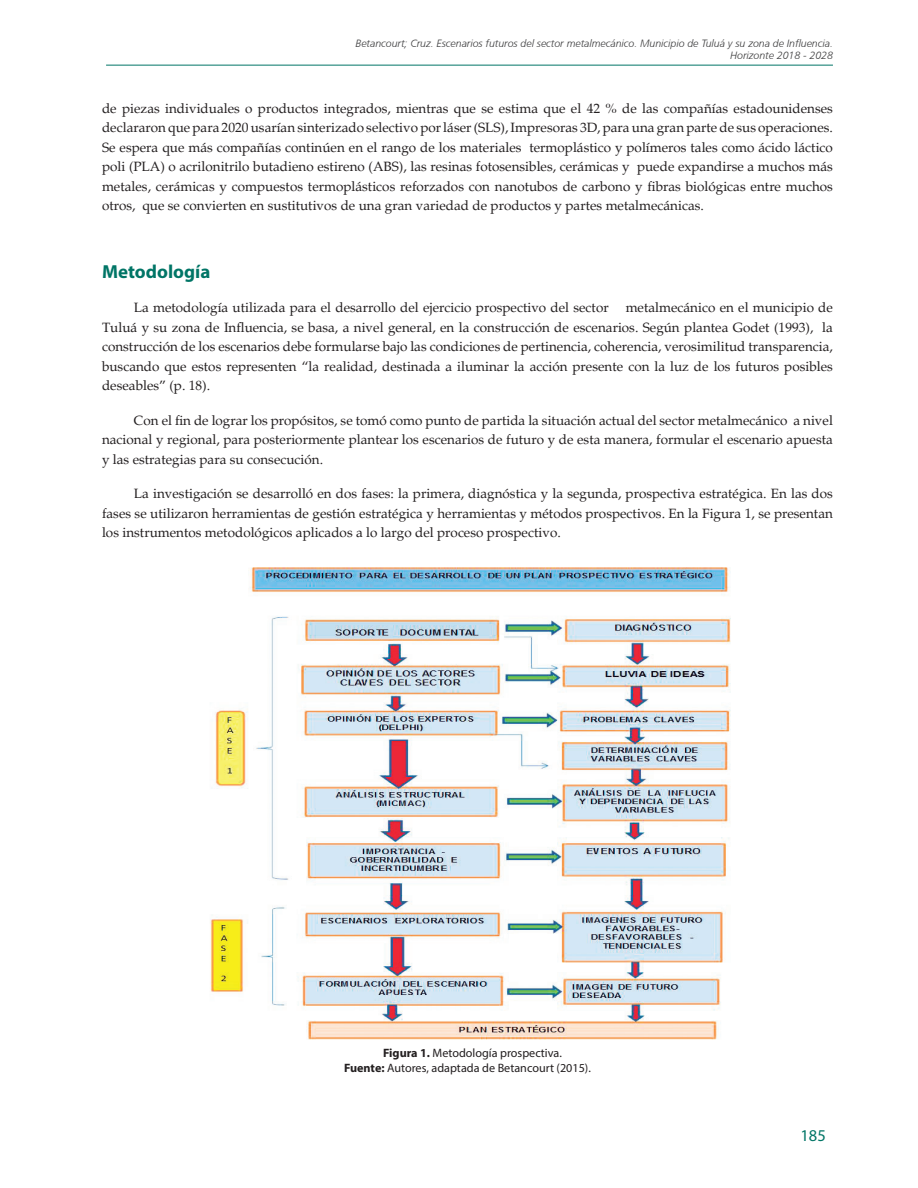
<style>
.page{position:relative;width:918px;height:1188px;background:#fff}
.page>*{position:absolute;margin:0;border:0;box-sizing:border-box;transform-origin:0 0}
.t1{font:700 18.9px "Myriad Pro";color:#007566}
.t2{font:16.5px "Myriad Pro";color:#007566}
.t3{font:13.5px/19.5px "Palatino";color:#231f20;text-align:justify}
.t4{font:12.15px/15px "Myriad Pro";color:#231f20}
.t5{font:italic 300 10.5px/12px "Frutiger CE";color:#3e3e3f;text-align:right}
.s1{font-weight:700}
</style>
<div class="page">
<hr style="left:106px;top:65px;width:727px;height:1px;background:#007566">
<img style="left:210px;top:567px;width:521px;height:473px">
<p class="t5" style="left:356px;top:37px;width:479px">Betancourt; Cruz. Escenarios futuros del sector metalmecánico. Municipio de Tuluá y su zona de Influencia.<br>Horizonte 2018 - 2028</p>
<p class="t3" style="left:102px;top:99px;width:732px">de piezas individuales o productos integrados, mientras que se estima que el 42 % de las compañías estadounidenses declararon que para 2020 usarían sinterizado selectivo por láser (SLS), Impresoras 3D, para una gran parte de sus operaciones.<br>Se espera que más compañías continúen en el rango de los materiales termoplástico y polímeros tales como ácido láctico poli (PLA) o acrilonitrilo butadieno estireno (ABS), las resinas fotosensibles, cerámicas y puede expandirse a muchos más metales, cerámicas y compuestos termoplásticos reforzados con nanotubos de carbono y fibras biológicas entre muchos otros, que se convierten en sustitutivos de una gran variedad de productos y partes metalmecánicas.</p>
<h1 class="t1" style="left:102px;top:259px;width:110px">Metodología</h1>
<p class="t3" style="left:134px;top:298px;width:476px">La metodología utilizada para el desarrollo del ejercicio prospectivo del sector</p>
<p class="t3" style="left:102px;top:298px;width:732px;text-indent:524px">metalmecánico en el municipio de Tuluá y su zona de Influencia, se basa, a nivel general, en la construcción de escenarios. Según plantea Godet (1993), la construcción de los escenarios debe formularse bajo las condiciones de pertinencia, coherencia, verosimilitud transparencia, buscando que estos representen “la realidad, destinada a iluminar la acción presente con la luz de los futuros posibles deseables” (p. 18).</p>
<p class="t3" style="left:102px;top:411px;width:732px;text-indent:32px">Con el fin de lograr los propósitos, se tomó como punto de partida la situación actual del sector metalmecánico a nivel nacional y regional, para posteriormente plantear los escenarios de futuro y de esta manera, formular el escenario apuesta y las estrategias para su consecución.</p>
<p class="t3" style="left:102px;top:484px;width:732px;text-indent:32px">La investigación se desarrolló en dos fases: la primera, diagnóstica y la segunda, prospectiva estratégica. En las dos fases se utilizaron herramientas de gestión estratégica y herramientas y métodos prospectivos. En la Figura 1, se presentan los instrumentos metodológicos aplicados a lo largo del proceso prospectivo.</p>
<p class="t4" style="left:344px;top:1045px;width:248px;text-indent:39px"><span class="s1">Figura 1.</span> Metodología prospectiva.<br><span class="s1">Fuente:</span> Autores, adaptada de Betancourt (2015).</p>
<p class="t2" style="left:800px;top:1125px;width:27px">185</p>
</div>
